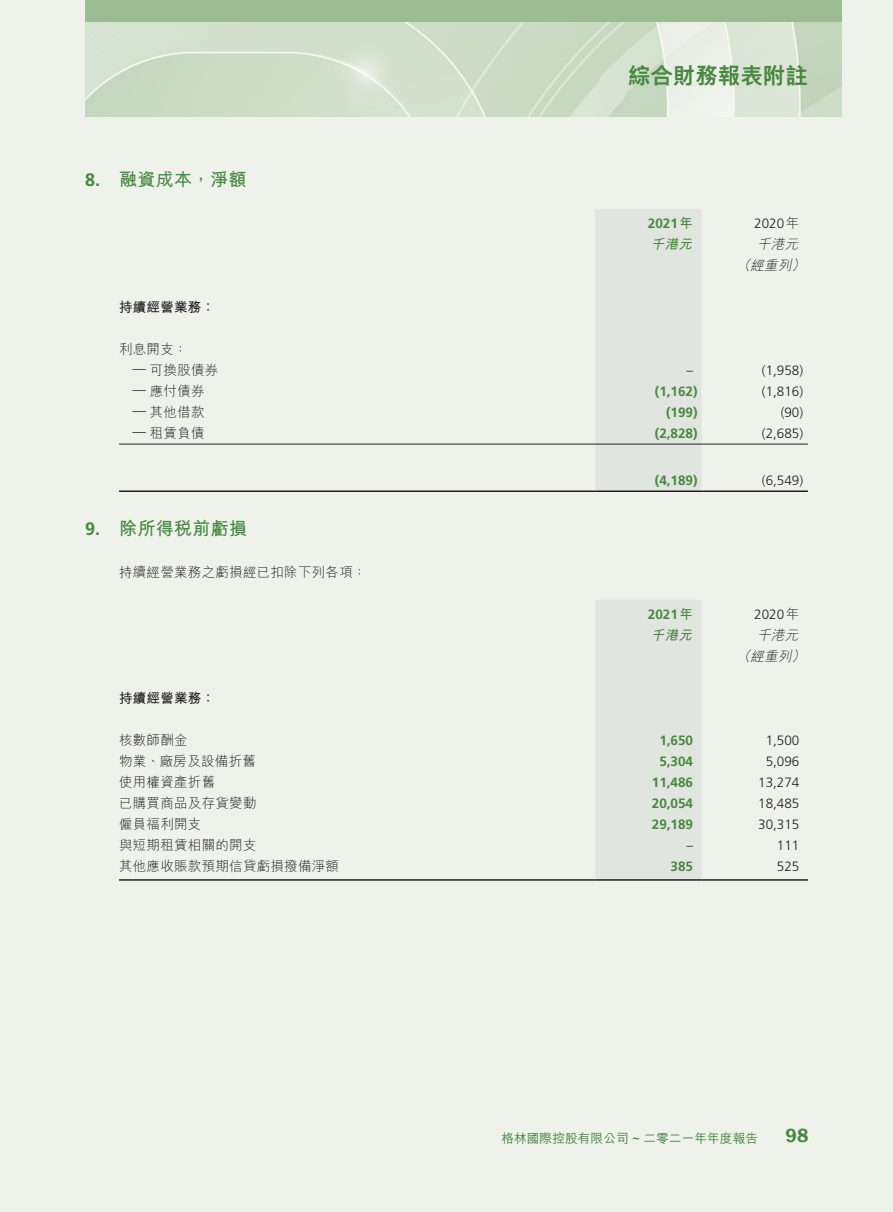
<style>
.page{position:relative;width:893px;height:1212px;background:#eef2eb}
.page>*{position:absolute;margin:0;border:0;box-sizing:border-box;transform-origin:0 0}
.t1{font:800 22.5px "M Hei HK";color:#488641}
.t2{font:600 19.5px "Franklin Gothic";color:#488641}
.t3{font:700 18px "M Hei HK";letter-spacing:.02em;color:#488641}
.t4{font:700 18px "Frutiger LT Std";color:#488641}
.t5{font:300 13.5px "M Hei HK";letter-spacing:.02em;color:#231f20}
.t6{font:300 13.5px "Frutiger LT Std";color:#231f20}
.t7{font:700 13.5px "Frutiger LT Std";color:#488641}
.t8{font:italic 300 13.5px "M Hei HK";color:#231f20}
.t9{font:700 13.5px "M Hei HK";letter-spacing:.02em;color:#231f20}
.t10{font:italic 700 13.5px "M Hei HK";color:#488641}
.t11{font:500 12.75px "M Hei HK";color:#488641}
.s1{font-family:"M Hei HK"}
</style>
<div class="page">
<img style="left:85px;top:21px;width:757px;height:96px">
<div style="left:85px;top:0;width:757px;height:21px;background:#9bbb93"></div>
<div style="left:595px;top:209px;width:107px;height:281px;background:#e1e5df"></div>
<hr style="left:119px;top:444px;width:476px;height:1px;background:#231f20">
<hr style="left:595px;top:444px;width:107px;height:1px;background:#231f20">
<hr style="left:702px;top:444px;width:106px;height:1px;background:#231f20">
<hr style="left:119px;top:490px;width:476px;height:2px;background:#231f20">
<hr style="left:595px;top:490px;width:107px;height:2px;background:#231f20">
<hr style="left:702px;top:490px;width:106px;height:2px;background:#231f20">
<div style="left:596px;top:600px;width:105px;height:279px;background:#e1e5df"></div>
<hr style="left:119px;top:879px;width:476px;height:2px;background:#231f20">
<hr style="left:595px;top:879px;width:107px;height:2px;background:#231f20">
<hr style="left:702px;top:879px;width:106px;height:2px;background:#231f20">
<h3 class="t4" style="left:85px;top:169px;width:17px">8.</h3>
<h3 class="t3" style="left:119px;top:166px;width:129px">融資成本，淨額</h3>
<p class="t9" style="left:119px;top:297px;width:97px">持續經營業務：</p>
<p class="t5" style="left:119px;top:342px;width:70px">利息開支：</p>
<p class="t5" style="left:150px;top:363px;width:70px">可換股債券</p>
<p class="t6" style="left:133px;top:361px;width:15px">—</p>
<p class="t5" style="left:150px;top:384px;width:56px">應付債券</p>
<p class="t6" style="left:133px;top:382px;width:15px">—</p>
<p class="t5" style="left:150px;top:405px;width:56px">其他借款</p>
<p class="t6" style="left:133px;top:403px;width:15px">—</p>
<p class="t5" style="left:150px;top:426px;width:56px">租賃負債</p>
<p class="t6" style="left:133px;top:424px;width:15px">—</p>
<h3 class="t4" style="left:85px;top:518px;width:17px">9.</h3>
<h3 class="t3" style="left:119px;top:515px;width:130px">除所得稅前虧損</h3>
<p class="t5" style="left:119px;top:565px;width:249px">持續經營業務之虧損經已扣除下列各項：</p>
<p class="t9" style="left:119px;top:688px;width:97px">持續經營業務：</p>
<p class="t5" style="left:119px;top:733px;width:70px">核數師酬金</p>
<p class="t5" style="left:119px;top:754px;width:138px">物業、廠房及設備折舊</p>
<p class="t5" style="left:119px;top:775px;width:98px">使用權資產折舊</p>
<p class="t5" style="left:119px;top:796px;width:139px">已購買商品及存貨變動</p>
<p class="t5" style="left:119px;top:817px;width:84px">僱員福利開支</p>
<p class="t5" style="left:119px;top:838px;width:139px">與短期租賃相關的開支</p>
<p class="t5" style="left:119px;top:859px;width:222px">其他應收賬款預期信貸虧損撥備淨額</p>
<h1 class="t1" style="left:628px;top:64px;width:181px">綜合財務報表附註</h1>
<p class="t7" style="left:648px;top:216px;width:47px">2021<span class="s1">年</span></p>
<p class="t6" style="left:754px;top:216px;width:47px">2020 <span class="s1">年</span></p>
<p class="t10" style="left:651px;top:234px;width:46px">千港元</p>
<p class="t8" style="left:757px;top:237px;width:45px">千港元</p>
<p class="t8" style="left:737px;top:258px;width:18px">（</p>
<p class="t8" style="left:792px;top:258px;width:18px">(</p>
<p class="t8" style="left:750px;top:258px;width:45px">經重列</p>
<p class="t7" style="left:686px;top:363px;width:8px">–</p>
<p class="t6" style="left:762px;top:363px;width:43px">)1,958(</p>
<p class="t7" style="left:655px;top:384px;width:44px">)1,162(</p>
<p class="t6" style="left:762px;top:384px;width:43px">)1,816(</p>
<p class="t7" style="left:666px;top:405px;width:33px">)199(</p>
<p class="t6" style="left:781px;top:405px;width:24px">)90(</p>
<p class="t7" style="left:655px;top:426px;width:44px">)2,828(</p>
<p class="t6" style="left:762px;top:426px;width:43px">)2,685(</p>
<p class="t7" style="left:655px;top:472px;width:44px">)4,189(</p>
<p class="t6" style="left:762px;top:472px;width:43px">)6,549(</p>
<p class="t7" style="left:648px;top:606px;width:47px">2021<span class="s1">年</span></p>
<p class="t6" style="left:754px;top:606px;width:47px">2020 <span class="s1">年</span></p>
<p class="t10" style="left:651px;top:625px;width:46px">千港元</p>
<p class="t8" style="left:757px;top:628px;width:45px">千港元</p>
<p class="t8" style="left:737px;top:649px;width:18px">（</p>
<p class="t8" style="left:792px;top:649px;width:18px">(</p>
<p class="t8" style="left:750px;top:649px;width:45px">經重列</p>
<p class="t7" style="left:659px;top:732px;width:35px">1,650</p>
<p class="t6" style="left:766px;top:732px;width:35px">1,500</p>
<p class="t7" style="left:659px;top:753px;width:35px">5,304</p>
<p class="t6" style="left:766px;top:753px;width:35px">5,096</p>
<p class="t7" style="left:652px;top:774px;width:43px">11,486</p>
<p class="t6" style="left:758px;top:774px;width:43px">13,274</p>
<p class="t7" style="left:652px;top:795px;width:43px">20,054</p>
<p class="t6" style="left:758px;top:795px;width:43px">18,485</p>
<p class="t7" style="left:652px;top:816px;width:43px">29,189</p>
<p class="t6" style="left:758px;top:816px;width:43px">30,315</p>
<p class="t7" style="left:686px;top:837px;width:8px">–</p>
<p class="t6" style="left:777px;top:837px;width:24px">111</p>
<p class="t7" style="left:671px;top:858px;width:24px">385</p>
<p class="t6" style="left:777px;top:858px;width:24px">525</p>
<p class="t11" style="left:501px;top:1129px;width:258px">格林國際控股有限公司 ~ 二零二一年年度報告</p>
<h2 class="t2" style="left:786px;top:1124px;width:24px">98</h2>
</div>
